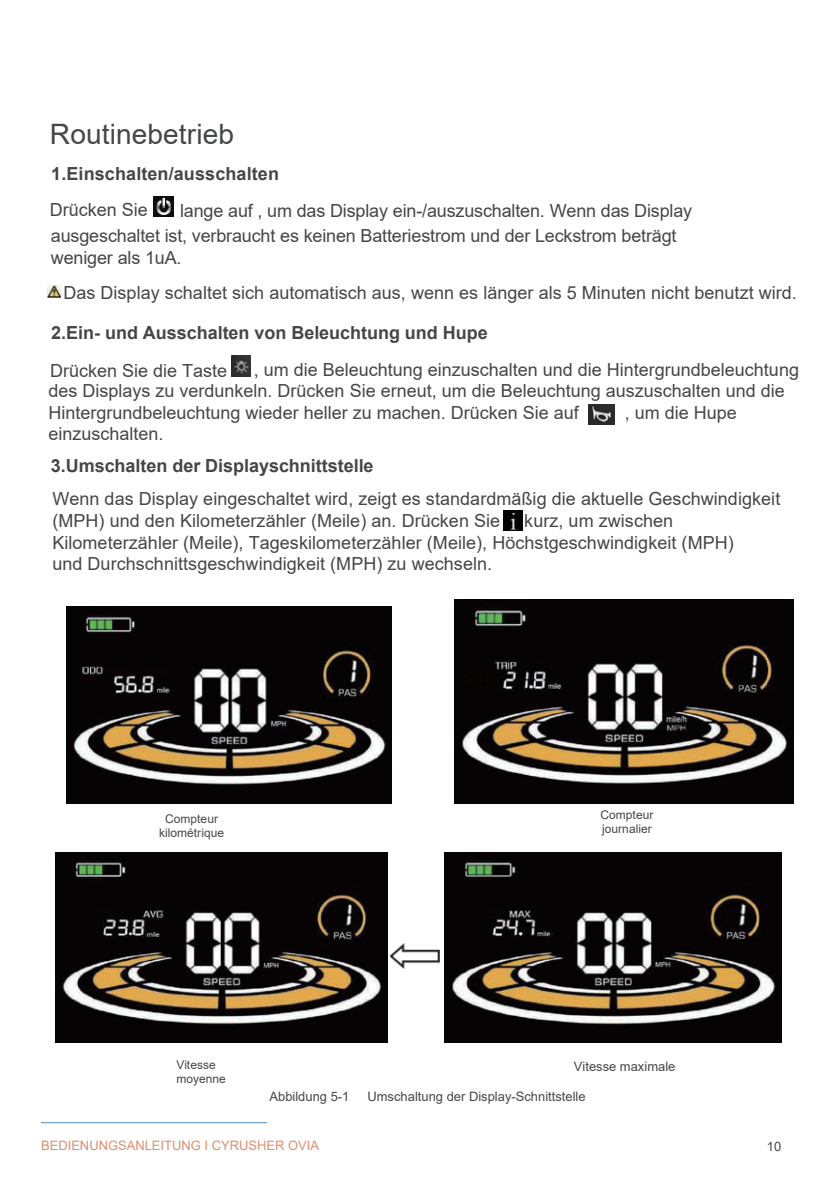
<style>
.page{position:relative;width:840px;height:1192px;background:#fff}
.page>*{position:absolute;margin:0;border:0;box-sizing:border-box;transform-origin:0 0}
.t1{font:28px "Arial";letter-spacing:.005em;color:#454647}
.t2{font:18px/21.6px "Arial";color:#454647}
.t3{font:700 18px "Arial";color:#454647}
.t4{font:13px "Arial";color:#454647}
.t5{font:13px "Arial";color:#df8e6d}
.t6{font:12px/14px "Arial";letter-spacing:.005em;color:#454647}
</style>
<div class="page">
<img style="left:154px;top:196px;width:20px;height:20px">
<img style="left:231px;top:355px;width:20px;height:22px">
<img style="left:589px;top:404px;width:26px;height:20px">
<img style="left:503px;top:510px;width:20px;height:20px">
<img style="left:66px;top:606px;width:326px;height:197px">
<img style="left:455px;top:599px;width:338px;height:204px">
<img style="left:445px;top:852px;width:337px;height:190px">
<img style="left:55px;top:852px;width:333px;height:190px">
<img style="left:390px;top:943px;width:50px;height:24px">
<img style="left:47px;top:285px;width:14px;height:13px">
<hr style="left:41px;top:1121px;width:226px;height:1px;background:#538cb7">
<h1 class="t1" style="left:50px;top:115px;width:186px">Routinebetrieb</h1>
<p class="t3" style="left:51px;top:161px;width:229px">1.Einschalten/ausschalten</p>
<p class="t2" style="left:50px;top:199px;width:100px">Drücken Sie</p>
<p class="t2" style="left:51px;top:198px;width:643px;line-height:25.2px;text-indent:129px">lange auf , um das Display ein-/auszuschalten. Wenn das Display ausgeschaltet ist, verbraucht es keinen Batteriestrom und der Leckstrom beträgt</p>
<p class="t2" style="left:63px;top:240px;width:735px;line-height:35px;text-indent:-12px">weniger als 1uA.<br>Das Display schaltet sich automatisch aus, wenn es länger als 5 Minuten nicht benutzt wird.</p>
<p class="t3" style="left:51px;top:319px;width:438px">2.Ein- und Ausschalten von Beleuchtung und Hupe</p>
<p class="t2" style="left:254px;top:358px;width:547px">, um die Beleuchtung einzuschalten und die Hintergrundbeleuchtung</p>
<p class="t2" style="left:49px;top:360px;width:738px;line-height:20.8px">Drücken Sie die Taste<br>des Displays zu verdunkeln. Drücken Sie erneut, um die Beleuchtung auszuschalten und die<br>Hintergrundbeleuchtung wieder heller zu machen. Drücken Sie auf</p>
<p class="t2" style="left:625px;top:401px;width:114px">, um die Hupe</p>
<p class="t2" style="left:49px;top:423px;width:117px">einzuschalten.</p>
<p class="t3" style="left:51px;top:453px;width:324px">3.Umschalten der Displayschnittstelle</p>
<p class="t2" style="left:52px;top:488px;width:729px">Wenn das Display eingeschaltet wird, zeigt es standardmäßig die aktuelle Geschwindigkeit (MPH) und den Kilometerzähler (Meile) an. Drücken Sie</p>
<p class="t2" style="left:52px;top:509px;width:683px;text-indent:472px">kurz, um zwischen<br>Kilometerzähler (Meile), Tageskilometerzähler (Meile), Höchstgeschwindigkeit (MPH) und Durchschnittsgeschwindigkeit (MPH) zu wechseln.</p>
<p class="t6" style="left:159px;top:811px;width:66px;text-align:center">Compteur kilométrique</p>
<p class="t6" style="left:601px;top:807px;width:54px">Compteur journalier</p>
<p class="t6" style="left:176px;top:1057px;width:51px">Vitesse moyenne</p>
<p class="t4" style="left:574px;top:1056px;width:103px">Vitesse maximale</p>
<p class="t4" style="left:270px;top:1087px;width:81px">Abbildung 5-1</p>
<p class="t4" style="left:367px;top:1087px;width:220px">Umschaltung der Display-Schnittstelle</p>
<p class="t5" style="left:41px;top:1136px;width:279px">BEDIENUNGSANLEITUNG I CYRUSHER OVIA</p>
<p class="t4" style="left:767px;top:1137px;width:16px">10</p>
</div>
